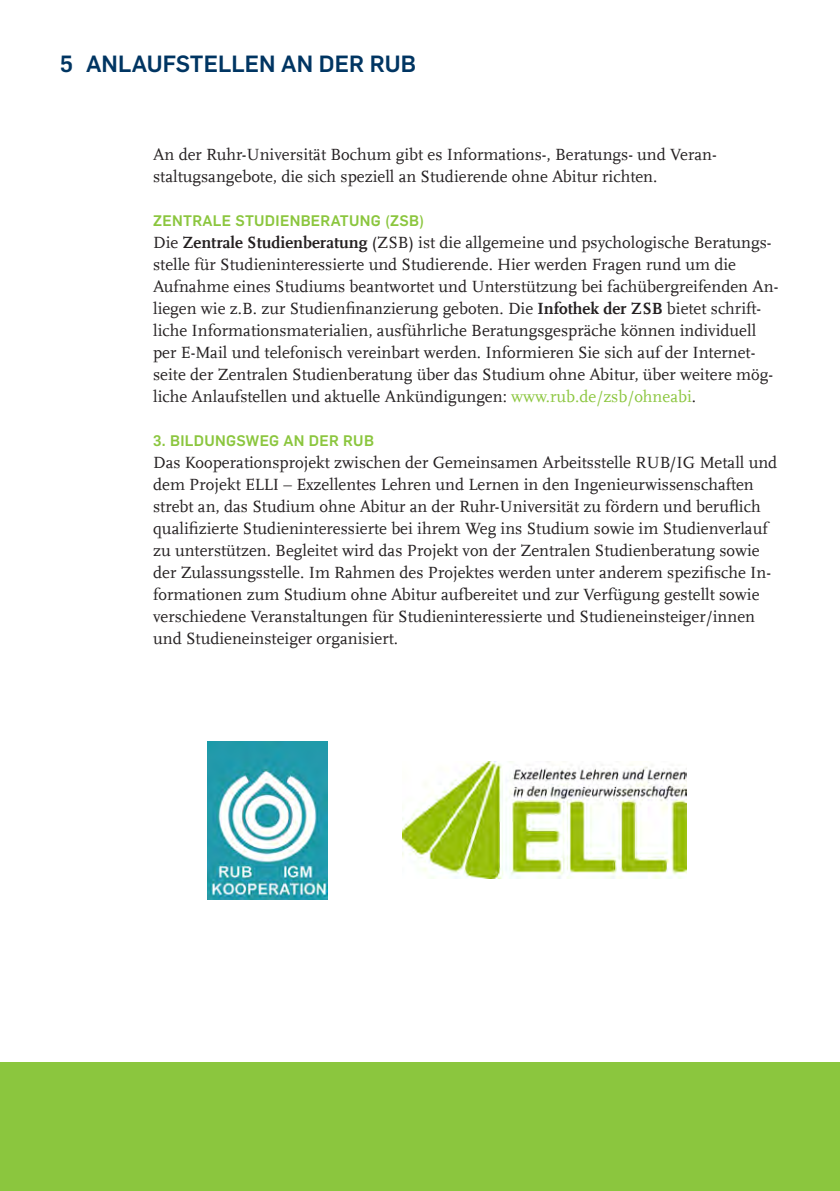
<style>
.page{position:relative;width:840px;height:1191px;background:#fff}
.page>*{position:absolute;margin:0;border:0;box-sizing:border-box;transform-origin:0 0}
.t1{font:700 23px "Rub Flama";color:#003562}
.t2{font:17px/22px "RUB Scala MZ";color:#231f20}
.t3{font:700 15px "Rub Flama";letter-spacing:.02em;color:#8bc63e}
.s1{font-weight:700}
.s2{color:#8bc63e}
</style>
<div class="page">
<div style="left:0;top:1062px;width:839px;height:129px;background:#8bc63e"></div>
<img style="left:208px;top:741px;width:119px;height:158px">
<img style="left:402px;top:761px;width:284px;height:118px">
<h1 class="t1" style="left:60px;top:47px;width:357px">5 ANLAUFSTELLEN AN DER RUB</h1>
<p class="t2" style="left:153px;top:143px;width:565px">An der Ruhr-Universität Bochum gibt es Informations-, Beratungs- und Veran&shy;staltugsangebote, die sich speziell an Studierende ohne Abitur richten.</p>
<p class="t3" style="left:153px;top:210px;width:272px">ZENTRALE STUDIENBERATUNG (ZSB)</p>
<p class="t2" style="left:153px;top:231px;width:626px">Die <span class="s1">Zentrale Studienberatung</span> (ZSB) ist die allgemeine und psychologische Beratungs&shy;stelle für Studieninteressierte und Studierende. Hier werden Fragen rund um die Aufnahme eines Studiums beantwortet und Unterstützung bei fachübergreifenden An&shy;liegen wie z.B. zur Studienfinanzierung geboten. Die <span class="s1">Infothek der ZSB</span> bietet schrift&shy;liche Informationsmaterialien, ausführliche Beratungsgespräche können individuell per E-Mail und telefonisch vereinbart werden. Informieren Sie sich auf der Internet&shy;seite der Zentralen Studienberatung über das Studium ohne Abitur, über weitere mög&shy;liche Anlaufstellen und aktuelle Ankündigungen: <span class="s2">www.rub.de/zsb/ohneabi</span>.</p>
<p class="t3" style="left:153px;top:430px;width:222px">3. BILDUNGSWEG AN DER RUB</p>
<p class="t2" style="left:153px;top:451px;width:625px">Das Kooperationsprojekt zwischen der Gemeinsamen Arbeitsstelle RUB/IG Metall und dem Projekt ELLI – Exzellentes Lehren und Lernen in den Ingenieurwissenschaften strebt an, das Studium ohne Abitur an der Ruhr-Universität zu fördern und beruflich qualifizierte Studieninteressierte bei ihrem Weg ins Studium sowie im Studienverlauf zu unterstützen. Begleitet wird das Projekt von der Zentralen Studienberatung sowie der Zulassungsstelle. Im Rahmen des Projektes werden unter anderem spezifische In&shy;formationen zum Studium ohne Abitur aufbereitet und zur Verfügung gestellt sowie verschiedene Veranstaltungen für Studieninteressierte und Studieneinsteiger/innen und Studieneinsteiger organisiert.</p>
</div>
